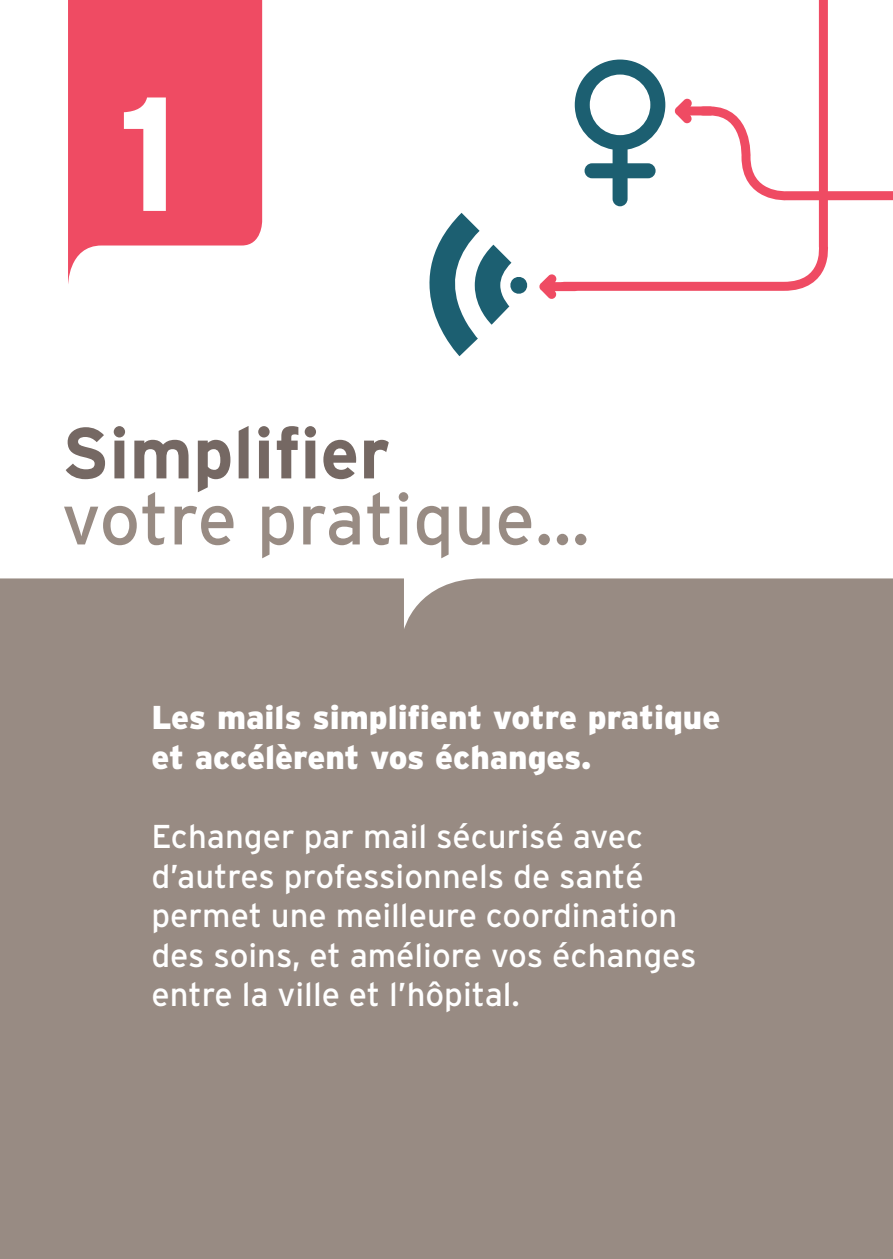
<style>
.page{position:relative;width:893px;height:1259px;background:#fff}
.page>*{position:absolute;margin:0;border:0;box-sizing:border-box;transform-origin:0 0}
.t1{font:72px "Interstate";color:#988b83}
.t2{font:700 72px "Interstate";color:#756863}
.t3{font:33px/39.6px "Interstate";color:#fff}
.t4{font:900 33px/39.6px "Interstate";color:#fff}
</style>
<div class="page">
<div style="left:0;top:578px;width:893px;height:681px;background:#988b83"></div>
<svg style="left:68px;top:0;width:194px;height:284px;fill:#ef4b63"></svg>
<svg style="left:832px;top:191px;width:61px;height:10px"></svg>
<svg style="left:574px;top:0;width:258px;height:291px"></svg>
<svg style="left:539px;top:274px;width:40px;height:25px"></svg>
<svg style="left:429px;top:213px;width:99px;height:143px"></svg>
<svg style="left:575px;top:60px;width:90px;height:146px"></svg>
<h1 class="t2" style="left:62px;top:413px;width:330px">Simplifier</h1>
<h1 class="t1" style="left:62px;top:479px;width:530px">votre pratique…</h1>
<p class="t4" style="left:151px;top:697px;width:570px">Les mails simplifient votre pratique et accélèrent vos échanges.</p>
<p class="t3" style="left:151px;top:816px;width:547px">Echanger par mail sécurisé avec d’autres professionnels de santé permet une meilleure coordination des soins, et améliore vos échanges entre la ville et l’hôpital.</p>
</div>
